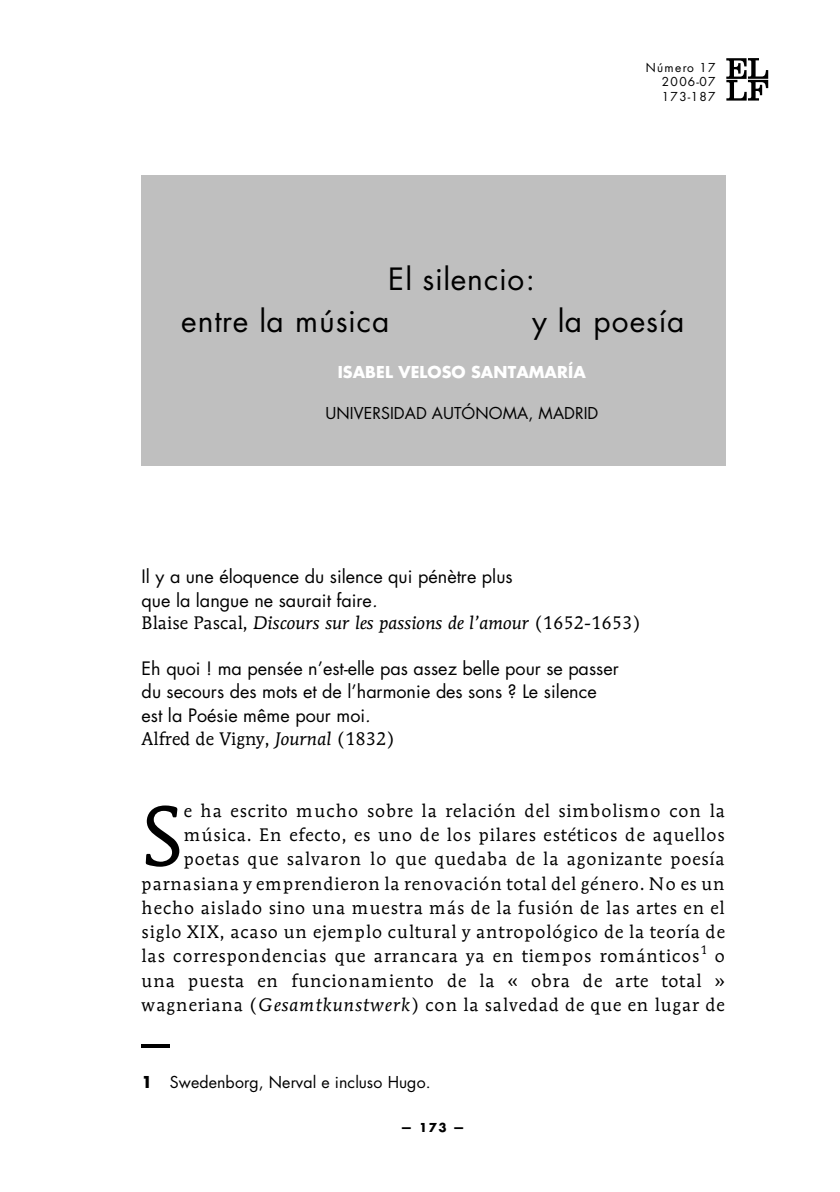
<style>
.page{position:relative;width:840px;height:1192px;background:#fff}
.page>*{position:absolute;margin:0;border:0;box-sizing:border-box;transform-origin:0 0}
.t1{font:83.8px "Mendoza Roman Std";color:#000}
.t2{font:29.8px/41.6px "Futura Std";letter-spacing:.025em;color:#000}
.t3{font:18px/24.2px "Mendoza Roman Std";letter-spacing:.045em;color:#000;text-align:right}
.t4{font:18px/23.4px "Futura Std";color:#000}
.t5{font:italic 18px "Mendoza Roman Std";letter-spacing:.005em;color:#000}
.t6{font:18px "Mendoza Roman Std";color:#000}
.t7{font:16px "Futura Std";letter-spacing:.01em;color:#000}
.t8{font:700 16px "Futura Std";letter-spacing:.01em;color:#fff}
.t9{font:12px/14.2px "Futura Std";letter-spacing:.11em;color:#000;text-align:justify}
.t10{font:700 12px "Futura Std";color:#000}
.t11{font:12px "Mendoza Roman Std";color:#000}
.s1{font-style:italic}
.s2{font-style:normal}
.s3{font-weight:700}
</style>
<div class="page">
<svg style="left:726px;top:58px;width:42px;height:43px"></svg>
<hr style="left:142px;top:1045px;width:28px;height:3px;background:#000">
<div style="left:142px;top:175px;width:39px;height:42px;background:#bfbfbf"></div>
<div style="left:181px;top:175px;width:142px;height:42px;background:#bfbfbf"></div>
<div style="left:323px;top:175px;width:363px;height:42px;background:#bfbfbf"></div>
<div style="left:686px;top:175px;width:40px;height:42px;background:#bfbfbf"></div>
<div style="left:142px;top:217px;width:39px;height:41px;background:#bfbfbf"></div>
<div style="left:181px;top:217px;width:142px;height:41px;background:#bfbfbf"></div>
<div style="left:323px;top:217px;width:363px;height:41px;background:#bfbfbf"></div>
<div style="left:686px;top:217px;width:40px;height:41px;background:#bfbfbf"></div>
<div style="left:142px;top:258px;width:39px;height:42px;background:#bfbfbf"></div>
<div style="left:181px;top:258px;width:142px;height:42px;background:#bfbfbf"></div>
<div style="left:323px;top:258px;width:278px;height:42px;background:#bfbfbf"></div>
<div style="left:601px;top:258px;width:85px;height:42px;background:#bfbfbf"></div>
<div style="left:686px;top:258px;width:40px;height:42px;background:#bfbfbf"></div>
<div style="left:142px;top:300px;width:39px;height:41px;background:#bfbfbf"></div>
<div style="left:181px;top:300px;width:142px;height:41px;background:#bfbfbf"></div>
<div style="left:323px;top:300px;width:278px;height:41px;background:#bfbfbf"></div>
<div style="left:601px;top:300px;width:85px;height:41px;background:#bfbfbf"></div>
<div style="left:686px;top:300px;width:40px;height:41px;background:#bfbfbf"></div>
<div style="left:142px;top:341px;width:39px;height:42px;background:#bfbfbf"></div>
<div style="left:181px;top:341px;width:142px;height:42px;background:#bfbfbf"></div>
<div style="left:323px;top:341px;width:278px;height:42px;background:#bfbfbf"></div>
<div style="left:601px;top:341px;width:85px;height:42px;background:#bfbfbf"></div>
<div style="left:686px;top:341px;width:40px;height:42px;background:#bfbfbf"></div>
<div style="left:142px;top:383px;width:39px;height:41px;background:#bfbfbf"></div>
<div style="left:181px;top:383px;width:142px;height:41px;background:#bfbfbf"></div>
<div style="left:323px;top:383px;width:278px;height:41px;background:#bfbfbf"></div>
<div style="left:601px;top:383px;width:85px;height:41px;background:#bfbfbf"></div>
<div style="left:686px;top:383px;width:40px;height:41px;background:#bfbfbf"></div>
<div style="left:142px;top:424px;width:39px;height:42px;background:#bfbfbf"></div>
<div style="left:181px;top:424px;width:142px;height:42px;background:#bfbfbf"></div>
<div style="left:323px;top:424px;width:278px;height:42px;background:#bfbfbf"></div>
<div style="left:601px;top:424px;width:85px;height:42px;background:#bfbfbf"></div>
<div style="left:686px;top:424px;width:40px;height:42px;background:#bfbfbf"></div>
<p class="t9" style="left:662px;top:61px;width:55px;text-indent:-16px">Número 17<br>2006-07<br>173-187</p>
<h2 class="t2" style="left:181px;top:260px;width:355px;text-indent:207px">El silencio: entre la música</h2>
<h2 class="t2" style="left:532px;top:301px;width:154px">y la poesía</h2>
<p class="t8" style="left:338px;top:365px;width:250px">ISABEL VELOSO SANTAMARÍA</p>
<p class="t7" style="left:325px;top:406px;width:274px">UNIVERSIDAD AUTÓNOMA, MADRID</p>
<p class="t4" style="left:142px;top:566px;width:373px">Il y a une éloquence du silence qui pénètre plus que la langue ne saurait faire<span class="s1">.</span></p>
<p class="t5" style="left:142px;top:616px;width:501px"><span class="s2">Blaise Pascal,</span> Discours sur les passions de l’amour <span class="s2">(1652-1653)</span></p>
<p class="t4" style="left:142px;top:658px;width:479px">Eh quoi ! ma pensée n’est-elle pas assez belle pour se passer du secours des mots et de l’harmonie des sons ? Le silence est la Poésie même pour moi<span class="s1">.</span></p>
<p class="t6" style="left:142px;top:731px;width:255px">Alfred de Vigny, <span class="s1">Journal</span> (1832)</p>
<p class="t3" style="left:142px;top:800px;width:585px">e ha escrito mucho sobre la relación del simbolismo con la música. En efecto, es uno de los pilares estéticos de aquellos poetas que salvaron lo que quedaba de la agonizante poesía parnasiana y emprendieron la renovación total del género. No es un hecho aislado sino una muestra más de la fusión de las artes en el siglo XIX, acaso un ejemplo cultural y antropológico de la teoría de las correspondencias que arrancara ya en tiempos románticos o</p>
<h1 class="t1" style="left:142px;top:802px;width:43px">S</h1>
<p class="t11" style="left:700px;top:945px;width:8px">1</p>
<p class="t3" style="left:142px;top:970px;width:585px;text-align:left">una puesta en funcionamiento de la « obra de arte total » wagneriana (<span class="s1">Gesamtkunstwerk</span>) con la salvedad de que en lugar de</p>
<p class="t7" style="left:142px;top:1075px;width:291px"><span class="s3">1</span> Swedenborg, Nerval e incluso Hugo.</p>
<p class="t10" style="left:401px;top:1122px;width:66px">— 173 —</p>
</div>
